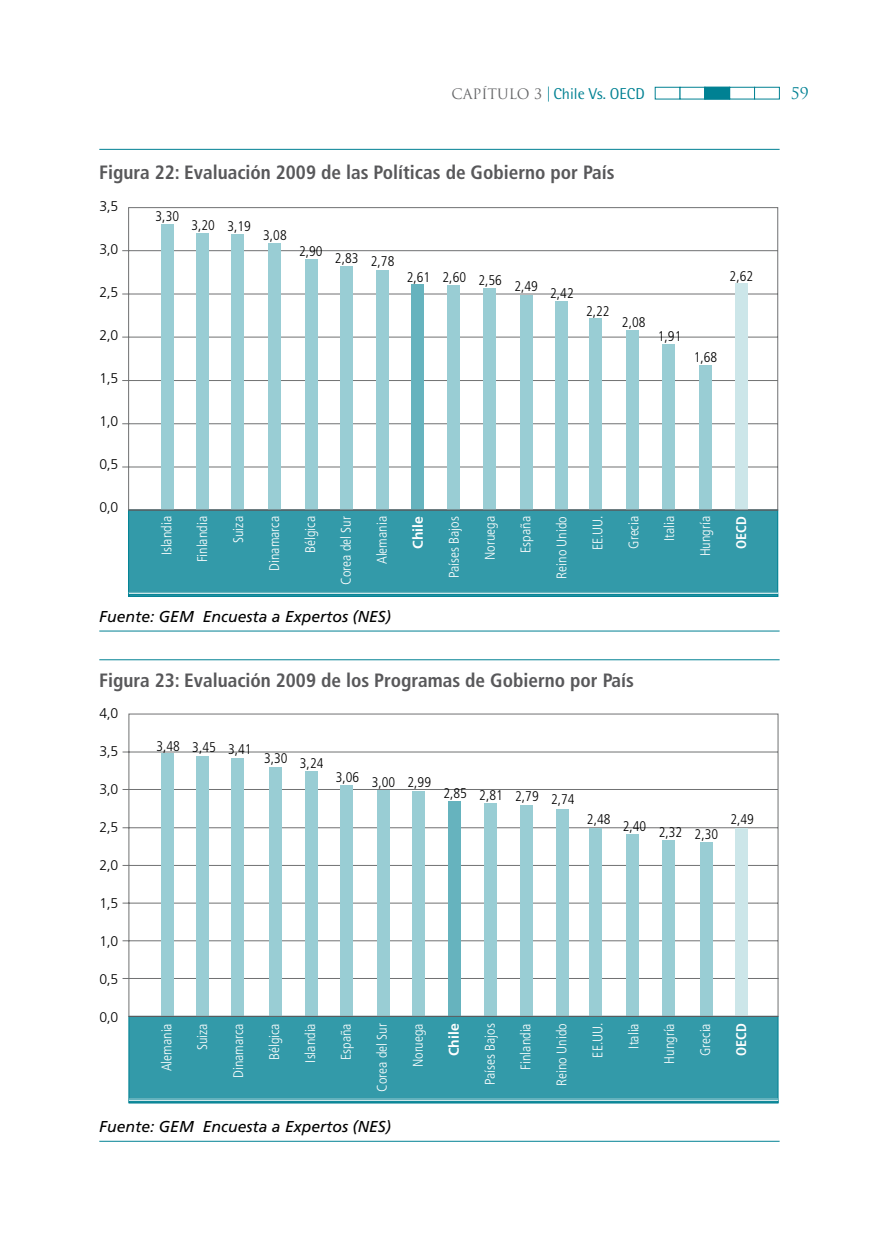
<style>
.page{position:relative;width:869px;height:1241px;background:#fff}
.page>*{position:absolute;margin:0;border:0;box-sizing:border-box;transform-origin:0 0}
.t1{font:700 condensed 19.25px "Frutiger";color:#58585a}
.t2{font:italic 15.75px "Frutiger";color:#000}
.t3{font:15.75px "Rotis Semi Sans";color:#008193}
.t4{font:15.75px "Trajan Pro";color:#008193}
.t5{font:300 condensed 14px "Frutiger";color:#fff}
.t6{font:300 condensed 14px "Frutiger";color:#000}
.t7{font:300 14px "Frutiger";color:#000}
.t8{font:700 14px "Frutiger";color:#fff}
.t9{font:700 condensed 14px "Frutiger";color:#fff}
.s1{font-family:"Trajan Pro";font-size:14px;color:#646567}
</style>
<div class="page">
<div style="left:654px;top:87px;width:26px;height:12px;border:1px solid #008193"></div>
<div style="left:679px;top:87px;width:25px;height:12px;background:#fff;border:1px solid #008193"></div>
<div style="left:729px;top:87px;width:25px;height:12px;background:#fff;border:1px solid #008193"></div>
<div style="left:754px;top:87px;width:25px;height:12px;background:#fff;border:1px solid #008193"></div>
<hr style="left:99px;top:149px;width:680px;height:1px;background:#008193">
<hr style="left:99px;top:659px;width:680px;height:1px;background:#008193">
<hr style="left:99px;top:630px;width:680px;height:1px;background:#008193">
<hr style="left:99px;top:1140px;width:680px;height:1px;background:#008193">
<div style="left:128px;top:510px;width:649px;height:86px;background:#339aa9"></div>
<div style="left:128px;top:510px;width:649px;height:86px;border:1px solid #008193"></div>
<svg style="left:122px;top:207px;width:656px;height:303px"></svg>
<div style="left:161px;top:225px;width:13px;height:285px;background:#99cdd4"></div>
<div style="left:196px;top:233px;width:13px;height:277px;background:#99cdd4"></div>
<div style="left:231px;top:234px;width:13px;height:276px;background:#99cdd4"></div>
<div style="left:268px;top:244px;width:13px;height:266px;background:#99cdd4"></div>
<div style="left:305px;top:259px;width:12px;height:251px;background:#99cdd4"></div>
<div style="left:340px;top:266px;width:12px;height:244px;background:#99cdd4"></div>
<div style="left:376px;top:270px;width:13px;height:240px;background:#99cdd4"></div>
<div style="left:411px;top:284px;width:12px;height:226px;background:#66b3be"></div>
<div style="left:447px;top:285px;width:12px;height:225px;background:#99cdd4"></div>
<div style="left:483px;top:289px;width:12px;height:221px;background:#99cdd4"></div>
<div style="left:519px;top:295px;width:13px;height:215px;background:#99cdd4"></div>
<div style="left:555px;top:301px;width:12px;height:209px;background:#99cdd4"></div>
<div style="left:588px;top:318px;width:13px;height:192px;background:#99cdd4"></div>
<div style="left:626px;top:330px;width:12px;height:180px;background:#99cdd4"></div>
<div style="left:661px;top:345px;width:13px;height:165px;background:#99cdd4"></div>
<div style="left:699px;top:365px;width:12px;height:145px;background:#99cdd4"></div>
<div style="left:734px;top:283px;width:13px;height:227px;background:#cce6e9"></div>
<div style="left:129px;top:594px;width:648px;height:2px;border:1px solid #008193"></div>
<div style="left:129px;top:592px;width:648px;height:1px;border:1px solid #66b3be"></div>
<hr style="left:129px;top:593px;width:648px;height:1px;background:#cce6e9">
<div style="left:129px;top:1015px;width:648px;height:87px;background:#339aa9;border:1px solid #008193"></div>
<svg style="left:122px;top:713px;width:656px;height:303px"></svg>
<div style="left:161px;top:753px;width:13px;height:263px;background:#99cdd4"></div>
<div style="left:196px;top:755px;width:13px;height:261px;background:#99cdd4"></div>
<div style="left:232px;top:758px;width:12px;height:258px;background:#99cdd4"></div>
<div style="left:269px;top:767px;width:12px;height:249px;background:#99cdd4"></div>
<div style="left:305px;top:771px;width:12px;height:245px;background:#99cdd4"></div>
<div style="left:340px;top:785px;width:12px;height:231px;background:#99cdd4"></div>
<div style="left:377px;top:789px;width:12px;height:227px;background:#99cdd4"></div>
<div style="left:411px;top:790px;width:13px;height:226px;background:#99cdd4"></div>
<div style="left:447px;top:800px;width:13px;height:216px;background:#66b3be"></div>
<div style="left:483px;top:803px;width:13px;height:213px;background:#99cdd4"></div>
<div style="left:520px;top:805px;width:12px;height:211px;background:#99cdd4"></div>
<div style="left:555px;top:808px;width:13px;height:208px;background:#99cdd4"></div>
<div style="left:589px;top:828px;width:12px;height:188px;background:#99cdd4"></div>
<div style="left:626px;top:834px;width:12px;height:182px;background:#99cdd4"></div>
<div style="left:661px;top:840px;width:13px;height:176px;background:#99cdd4"></div>
<div style="left:699px;top:842px;width:12px;height:174px;background:#99cdd4"></div>
<div style="left:734px;top:828px;width:13px;height:188px;background:#cce6e9"></div>
<div style="left:129px;top:1100px;width:648px;height:2px;border:1px solid #008193"></div>
<div style="left:129px;top:1098px;width:648px;height:1px;border:1px solid #66b3be"></div>
<hr style="left:129px;top:1099px;width:648px;height:1px;background:#cce6e9">
<div style="left:704px;top:87px;width:25px;height:12px;background:#008193"></div>
<svg style="left:548px;top:86px;width:1px;height:16px"></svg>
<hr style="left:129px;top:509px;width:648px;height:1px;background:#58585a">
<hr style="left:129px;top:1015px;width:648px;height:1px;background:#58585a">
<p class="t3" style="left:451px;top:84px;width:195px"><span class="s1">CAPÍTULO 3</span> Chile Vs. OECD</p>
<p class="t1" style="left:99px;top:161px;width:516px">Figura 22: Evaluación 2009 de las Políticas de Gobierno por País</p>
<p class="t7" style="left:99px;top:198px;width:20px">3,5</p>
<p class="t7" style="left:99px;top:241px;width:20px">3,0</p>
<p class="t7" style="left:99px;top:284px;width:20px">2,5</p>
<p class="t7" style="left:99px;top:327px;width:20px">2,0</p>
<p class="t7" style="left:99px;top:370px;width:20px">1,5</p>
<p class="t7" style="left:99px;top:413px;width:20px">1,0</p>
<p class="t7" style="left:99px;top:456px;width:20px">0,5</p>
<p class="t7" style="left:99px;top:498px;width:20px">0,0</p>
<p class="t6" style="left:155px;top:208px;width:25px">3,30</p>
<p class="t6" style="left:191px;top:217px;width:25px">3,20</p>
<p class="t6" style="left:227px;top:218px;width:25px">3,19</p>
<p class="t6" style="left:263px;top:227px;width:25px">3,08</p>
<p class="t6" style="left:299px;top:243px;width:25px">2,90</p>
<p class="t6" style="left:335px;top:251px;width:61px">2,83 2,78</p>
<p class="t6" style="left:406px;top:272px;width:168px">2,61 2,60 2,56 2,49 2,42</p>
<p class="t6" style="left:586px;top:303px;width:25px">2,22</p>
<p class="t6" style="left:621px;top:314px;width:25px">2,08</p>
<p class="t6" style="left:657px;top:328px;width:25px">1,91</p>
<p class="t6" style="left:729px;top:268px;width:25px">2,62</p>
<p class="t6" style="left:693px;top:349px;width:25px">1,68</p>
<p class="t5" style="left:158px;top:555px;width:41px;rotate:-90deg">Islandia</p>
<p class="t5" style="left:194px;top:562px;width:48px;rotate:-90deg">Finlandia</p>
<p class="t5" style="left:230px;top:543px;width:28px;rotate:-90deg">Suiza</p>
<p class="t5" style="left:266px;top:570px;width:56px;rotate:-90deg">Dinamarca</p>
<p class="t5" style="left:302px;top:552px;width:38px;rotate:-90deg">Bélgica</p>
<p class="t5" style="left:338px;top:584px;width:70px;rotate:-90deg">Corea del Sur</p>
<p class="t5" style="left:374px;top:564px;width:49px;rotate:-90deg">Alemania</p>
<p class="t8" style="left:409px;top:549px;width:34px;rotate:-90deg">Chile</p>
<p class="t5" style="left:445px;top:578px;width:63px;rotate:-90deg">Países Bajos</p>
<p class="t5" style="left:481px;top:560px;width:45px;rotate:-90deg">Noruega</p>
<p class="t5" style="left:517px;top:552px;width:38px;rotate:-90deg">España</p>
<p class="t5" style="left:553px;top:578px;width:64px;rotate:-90deg">Reino Unido</p>
<p class="t5" style="left:589px;top:550px;width:36px;rotate:-90deg">EE.UU.</p>
<p class="t5" style="left:625px;top:548px;width:34px;rotate:-90deg">Grecia</p>
<p class="t5" style="left:661px;top:541px;width:27px;rotate:-90deg">Italia</p>
<p class="t5" style="left:697px;top:556px;width:42px;rotate:-90deg">Hungría</p>
<p class="t9" style="left:732px;top:549px;width:34px;rotate:-90deg">OECD</p>
<p class="t2" style="left:99px;top:607px;width:293px">Fuente: GEM Encuesta a Expertos (NES)</p>
<p class="t1" style="left:99px;top:669px;width:536px">Figura 23: Evaluación 2009 de los Programas de Gobierno por País</p>
<p class="t7" style="left:99px;top:705px;width:20px">4,0</p>
<p class="t7" style="left:99px;top:743px;width:20px">3,5</p>
<p class="t7" style="left:99px;top:781px;width:20px">3,0</p>
<p class="t7" style="left:99px;top:819px;width:20px">2,5</p>
<p class="t7" style="left:99px;top:857px;width:20px">2,0</p>
<p class="t7" style="left:99px;top:895px;width:20px">1,5</p>
<p class="t7" style="left:99px;top:933px;width:20px">1,0</p>
<p class="t7" style="left:99px;top:971px;width:20px">0,5</p>
<p class="t7" style="left:99px;top:1009px;width:20px">0,0</p>
<p class="t6" style="left:156px;top:737px;width:25px">3,48</p>
<p class="t6" style="left:228px;top:741px;width:25px">3,41</p>
<p class="t6" style="left:192px;top:738px;width:25px">3,45</p>
<p class="t6" style="left:264px;top:752px;width:61px">3,30 3,24</p>
<p class="t6" style="left:335px;top:773px;width:97px">3,06 3,00 2,99</p>
<p class="t6" style="left:443px;top:787px;width:133px">2,85 2,81 2,79 2,74</p>
<p class="t6" style="left:586px;top:810px;width:25px">2,48</p>
<p class="t6" style="left:622px;top:824px;width:97px">2,40 2,32 2,30</p>
<p class="t6" style="left:730px;top:811px;width:25px">2,49</p>
<p class="t5" style="left:158px;top:1071px;width:49px;rotate:-90deg">Alemania</p>
<p class="t5" style="left:194px;top:1049px;width:28px;rotate:-90deg">Suiza</p>
<p class="t5" style="left:230px;top:1077px;width:56px;rotate:-90deg">Dinamarca</p>
<p class="t5" style="left:266px;top:1059px;width:38px;rotate:-90deg">Bélgica</p>
<p class="t5" style="left:302px;top:1062px;width:41px;rotate:-90deg">Islandia</p>
<p class="t5" style="left:338px;top:1059px;width:38px;rotate:-90deg">España</p>
<p class="t5" style="left:374px;top:1091px;width:70px;rotate:-90deg">Corea del Sur</p>
<p class="t5" style="left:410px;top:1067px;width:45px;rotate:-90deg">Noruega</p>
<p class="t8" style="left:445px;top:1055px;width:34px;rotate:-90deg">Chile</p>
<p class="t5" style="left:481px;top:1084px;width:63px;rotate:-90deg">Países Bajos</p>
<p class="t5" style="left:517px;top:1069px;width:48px;rotate:-90deg">Finlandia</p>
<p class="t5" style="left:553px;top:1085px;width:64px;rotate:-90deg">Reino Unido</p>
<p class="t5" style="left:589px;top:1057px;width:36px;rotate:-90deg">EE.UU.</p>
<p class="t5" style="left:625px;top:1048px;width:27px;rotate:-90deg">Italia</p>
<p class="t5" style="left:661px;top:1063px;width:42px;rotate:-90deg">Hungría</p>
<p class="t5" style="left:697px;top:1055px;width:34px;rotate:-90deg">Grecia</p>
<p class="t9" style="left:732px;top:1055px;width:34px;rotate:-90deg">OECD</p>
<p class="t2" style="left:99px;top:1116px;width:293px">Fuente: GEM Encuesta a Expertos (NES)</p>
<p class="t4" style="left:790px;top:83px;width:19px">59</p>
</div>
